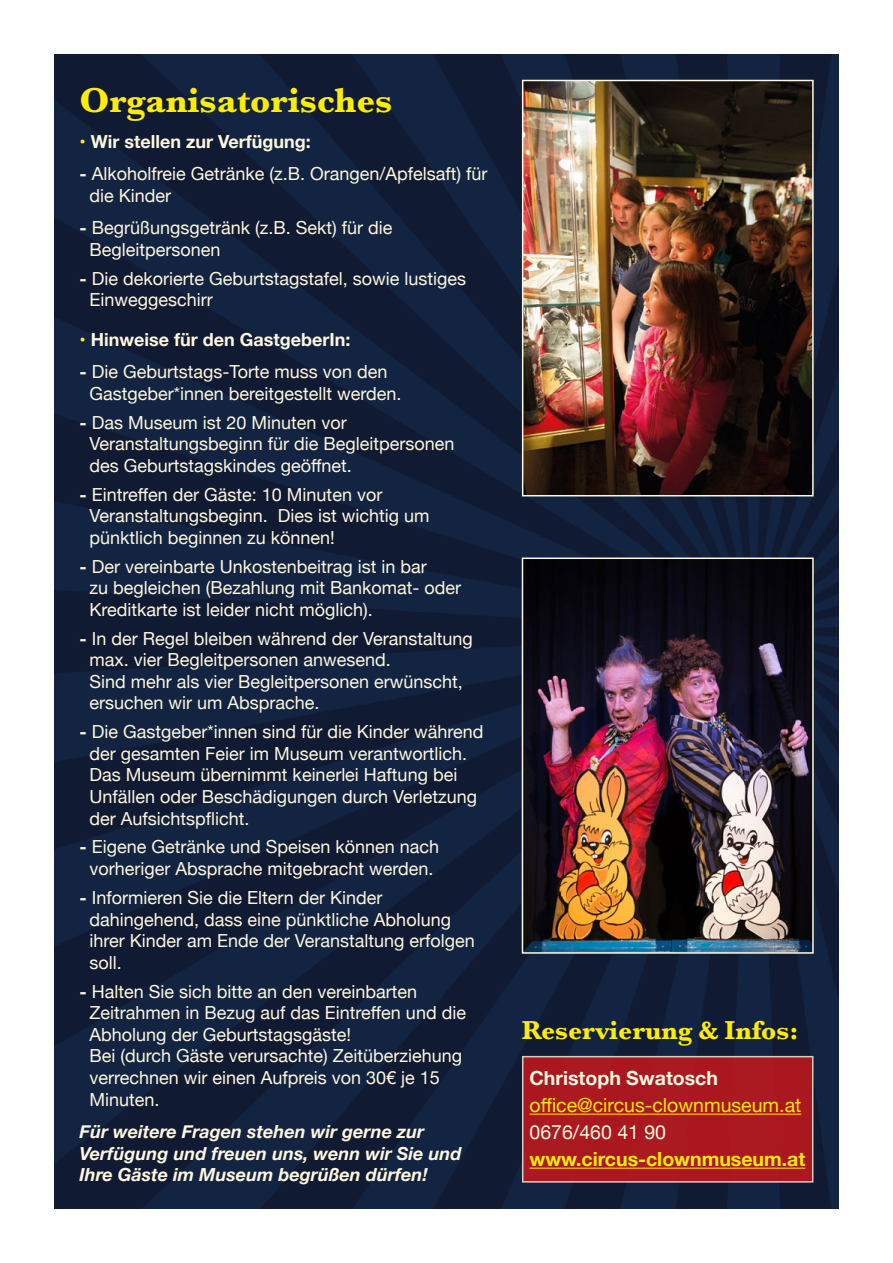
<style>
.page{position:relative;width:893px;height:1263px;background:#fff}
.page>*{position:absolute;margin:0;border:0;box-sizing:border-box;transform-origin:0 0}
.t1{font:700 36px "Baskerville";color:#ffed00}
.t2{font:700 27px "Baskerville";color:#ffed00}
.t3{font:19.5px "Helvetica Neue";color:#ffed00}
.t4{font:700 19.5px "Helvetica Neue";color:#ffed00}
.t5{font:700 19.5px "Helvetica Neue";color:#fff7e0}
.t6{font:19.5px "Helvetica Neue";color:#fff7e0}
.t7{font:18px/21.6px "Helvetica Neue";color:#fff7e0}
.t8{font:italic 700 18px/21.6px "Helvetica Neue";color:#fff7e0}
.t9{font:700 18px "Helvetica Neue";color:#fff7e0}
.s1{color:#ffed00}
.s2{font-weight:700}
</style>
<div class="page">
<img style="left:54px;top:54px;width:785px;height:1155px">
<img style="left:525px;top:560px;width:286px;height:391px">
<div style="left:522px;top:557px;width:292px;height:397px;border:2px solid #fff7e0"></div>
<img style="left:525px;top:83px;width:286px;height:410px">
<div style="left:522px;top:80px;width:292px;height:416px;border:2px solid #fff7e0"></div>
<div style="left:522px;top:1056px;width:291px;height:126px;background:#ab191f;border:2px solid #fff7e0"></div>
<hr style="left:529px;top:1114px;width:272px;height:1px;background:#ffed00">
<hr style="left:529px;top:1168px;width:276px;height:1px;background:#ffed00">
<h1 class="t1" style="left:80px;top:75px;width:314px">Organisatorisches</h1>
<p class="t9" style="left:80px;top:127px;width:233px"><span class="s1">•</span> Wir stellen zur Verfügung:</p>
<p class="t7" style="left:90px;top:164px;width:399px;text-indent:-10px"><span class="s2">-</span> Alkoholfreie Getränke (z.B. Orangen/Apfelsaft) für die Kinder</p>
<p class="t7" style="left:90px;top:218px;width:305px;text-indent:-10px"><span class="s2">-</span> Begrüßungsgetränk (z.B. Sekt) für die<br>Begleitpersonen</p>
<p class="t7" style="left:90px;top:268px;width:378px;text-indent:-10px"><span class="s2">-</span> Die dekorierte Geburtstagstafel, sowie lustiges<br>Einweggeschirr</p>
<p class="t9" style="left:80px;top:325px;width:272px"><span class="s1">•</span> Hinweise für den GastgeberIn:</p>
<p class="t7" style="left:90px;top:362px;width:314px;text-indent:-10px"><span class="s2">-</span> Die Geburtstags-Torte muss von den<br>Gastgeber*innen bereitgestellt werden.</p>
<p class="t7" style="left:90px;top:412px;width:367px;text-indent:-10px"><span class="s2">-</span> Das Museum ist 20 Minuten vor<br>Veranstaltungsbeginn für die Begleitpersonen des Geburtstagskindes geöffnet.</p>
<p class="t7" style="left:90px;top:484px;width:342px;text-indent:-10px"><span class="s2">-</span> Eintreffen der Gäste: 10 Minuten vor<br>Veranstaltungsbeginn. Dies ist wichtig um pünktlich beginnen zu können!</p>
<p class="t7" style="left:90px;top:556px;width:373px;text-indent:-10px"><span class="s2">-</span> Der vereinbarte Unkostenbeitrag ist in bar<br>zu begleichen (Bezahlung mit Bankomat- oder<br>Kreditkarte ist leider nicht möglich).</p>
<p class="t7" style="left:90px;top:628px;width:385px;text-indent:-10px"><span class="s2">-</span> In der Regel bleiben während der Veranstaltung max. vier Begleitpersonen anwesend.<br>Sind mehr als vier Begleitpersonen erwünscht, ersuchen wir um Absprache.</p>
<p class="t7" style="left:90px;top:722px;width:396px;text-indent:-10px"><span class="s2">-</span> Die Gastgeber*innen sind für die Kinder während der gesamten Feier im Museum verantwortlich.<br>Das Museum übernimmt keinerlei Haftung bei Unfällen oder Beschädigungen durch Verletzung der Aufsichtspflicht.</p>
<p class="t7" style="left:80px;top:837px;width:361px;text-align:center"><span class="s2">-</span> Eigene Getränke und Speisen können nach vorheriger Absprache mitgebracht werden.</p>
<p class="t7" style="left:90px;top:888px;width:387px;text-indent:-10px"><span class="s2">-</span> Informieren Sie die Eltern der Kinder dahingehend, dass eine pünktliche Abholung ihrer Kinder am Ende der Veranstaltung erfolgen soll.</p>
<p class="t7" style="left:90px;top:981px;width:378px;text-indent:-10px"><span class="s2">-</span> Halten Sie sich bitte an den vereinbarten Zeitrahmen in Bezug auf das Eintreffen und die Abholung der Geburtstagsgäste!<br>Bei (durch Gäste verursachte) Zeitüberziehung verrechnen wir einen Aufpreis von 30€ je 15<br>Minuten.</p>
<p class="t8" style="left:80px;top:1121px;width:384px">Für weitere Fragen stehen wir gerne zur<br>Verfügung und freuen uns, wenn wir Sie und<br>Ihre Gäste im Museum begrüßen dürfen!</p>
<h2 class="t2" style="left:522px;top:1011px;width:278px">Reservierung &amp; Infos:</h2>
<p class="t5" style="left:529px;top:1063px;width:190px">Christoph Swatosch</p>
<p class="t3" style="left:529px;top:1091px;width:273px">office@circus-clownmuseum.at</p>
<p class="t6" style="left:529px;top:1118px;width:138px">0676/460 41 90</p>
<p class="t4" style="left:529px;top:1144px;width:277px">www.circus-clownmuseum.at</p>
</div>
